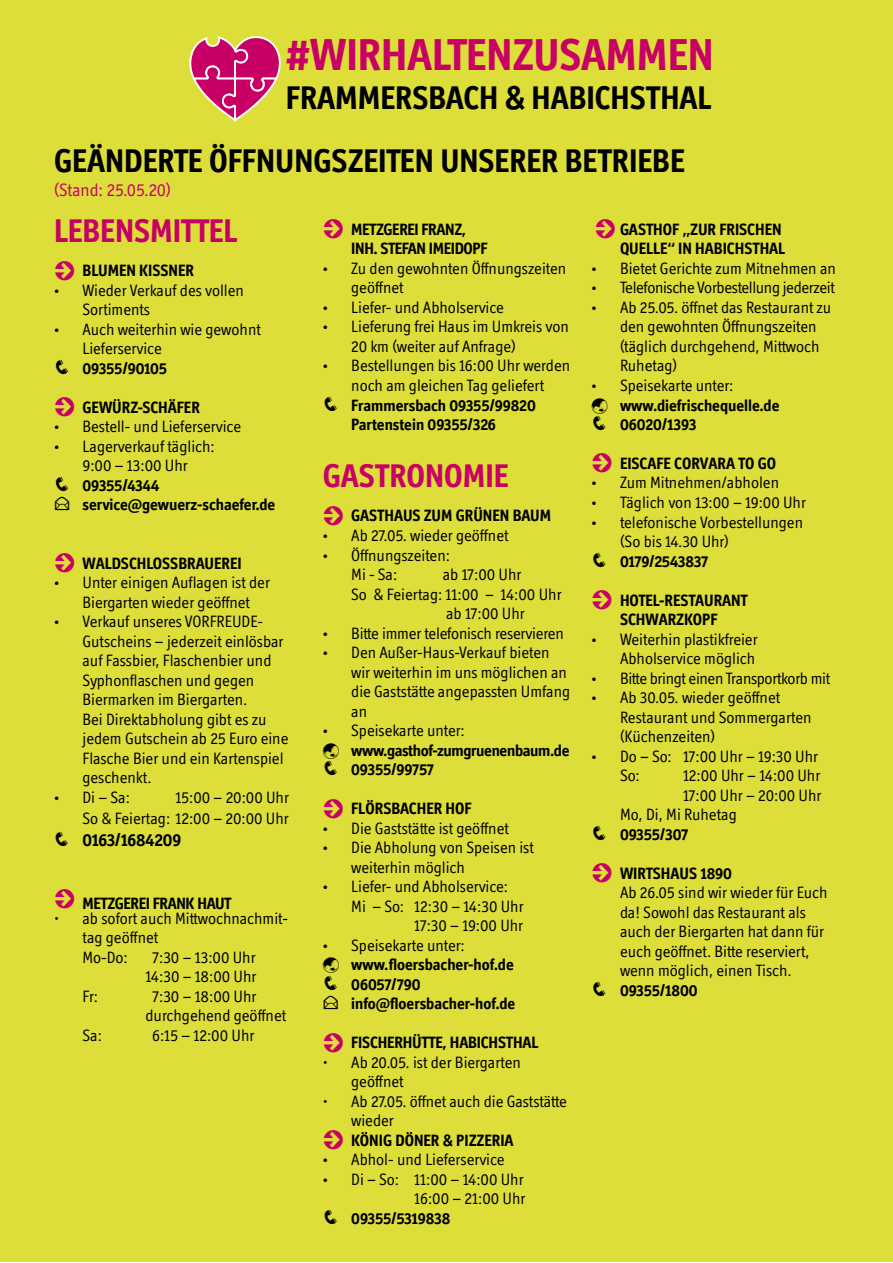
<style>
.page{position:relative;width:893px;height:1263px;background:#fff}
.page>*{position:absolute;margin:0;border:0;box-sizing:border-box;transform-origin:0 0}
.t1{font:700 45px "Officina Display ITC Std";color:#c80065}
.t2{font:700 33px "Officina Display ITC Std";color:#000}
.t3{font:700 33px "Officina Display ITC Std";color:#c80065}
.t4{font:18px "Officina Display ITC Std";letter-spacing:-.005em;color:#c80065}
.t5{font:700 18px "Officina Display ITC Std";letter-spacing:-.01em;color:#000}
.t6{font:16.5px/19.5px "Officina Display ITC Std";color:#000}
.t7{font:700 16.5px/19.5px "Officina Display ITC Std";color:#000}
.t8{font:700 16.5px/19.5px "Officina Display ITC Std";letter-spacing:-.02em;color:#000}
.t9{font:16.5px "Officina Display ITC Std";letter-spacing:-.02em;color:#000}
.s1{font-weight:400;font-size:30px;color:#c80065}
.s2{font-weight:700}
.s3{font-weight:400}
.s4{font-size:30px;color:#c80065}
</style>
<div class="page">
<div style="left:0;top:0;width:893px;height:1262px;background:#ddde3a"></div>
<svg style="left:189px;top:36px;width:92px;height:86px"></svg>
<h1 class="t1" style="left:286px;top:29px;width:429px">#WIRHALTENZUSAMMEN</h1>
<h2 class="t2" style="left:286px;top:79px;width:428px">FRAMMERSBACH &amp; HABICHSTHAL</h2>
<h2 class="t2" style="left:54px;top:142px;width:632px">GEÄNDERTE ÖFFNUNGSZEITEN UNSERER BETRIEBE</h2>
<p class="t4" style="left:54px;top:180px;width:118px">(Stand: 25.05.20)</p>
<h2 class="t3" style="left:54px;top:211px;width:186px">LEBENSMITTEL</h2>
<p class="t7" style="left:54px;top:261px;width:141px"><span class="s1">•</span> BLUMEN KISSNER</p>
<p class="t6" style="left:82px;top:280px;width:163px;text-indent:-28px"><span class="s2">•</span> Wieder Verkauf des vollen<br>Sortiments</p>
<p class="t6" style="left:82px;top:319px;width:180px;text-indent:-28px"><span class="s2">•</span> Auch weiterhin wie gewohnt<br>Lieferservice</p>
<p class="t7" style="left:54px;top:358px;width:115px">❑ 09355/90105</p>
<p class="t7" style="left:54px;top:397px;width:147px"><span class="s1">•</span> GEWÜRZ-SCHÄFER</p>
<p class="t6" style="left:54px;top:416px;width:189px"><span class="s2">•</span> Bestell- und Lieferservice</p>
<p class="t6" style="left:54px;top:436px;width:162px;text-align:center"><span class="s2">•</span> Lagerverkauf täglich:<br>9:00 – 13:00 Uhr</p>
<p class="t7" style="left:82px;top:475px;width:194px;text-indent:-28px">❑ 09355/4344 service@gewuerz-schaefer.de</p>
<p class="t7" style="left:54px;top:553px;width:189px"><span class="s1">•</span> WALDSCHLOSSBRAUEREI</p>
<p class="t6" style="left:54px;top:572px;width:217px;text-align:center"><span class="s2">•</span> Unter einigen Auflagen ist der<br>Biergarten wieder geöffnet</p>
<p class="t6" style="left:82px;top:611px;width:207px;text-indent:-28px"><span class="s2">•</span> Verkauf unseres VORFREUDE-<br>Gutscheins – jederzeit einlösbar auf Fassbier, Flaschenbier und<br>Syphonflaschen und gegen<br>Biermarken im Biergarten.<br>Bei Direktabholung gibt es zu jedem Gutschein ab 25 Euro eine<br>Flasche Bier und ein Kartenspiel geschenkt.</p>
<p class="t6" style="left:54px;top:787px;width:77px"><span class="s2">•</span> Di – Sa:</p>
<p class="t6" style="left:82px;top:786px;width:208px;line-height:21.6px;text-align:right">15:00 – 20:00 Uhr<br>So &amp; Feiertag: 12:00 – 20:00 Uhr</p>
<p class="t5" style="left:54px;top:829px;width:129px">❑ 0163/1684209</p>
<p class="t8" style="left:54px;top:893px;width:179px"><span class="s1">•</span> METZGEREI FRANK HAUT</p>
<p class="t6" style="left:82px;top:908px;width:207px;text-indent:-28px">• ab sofort auch Mittwochnachmit&shy;tag geöffnet<br>Mo-Do:</p>
<p class="t6" style="left:145px;top:947px;width:113px;text-align:center">7:30 – 13:00 Uhr<br>14:30 – 18:00 Uhr</p>
<p class="t6" style="left:82px;top:986px;width:17px">Fr:</p>
<p class="t6" style="left:145px;top:986px;width:142px;text-indent:7px">7:30 – 18:00 Uhr durchgehend geöffnet</p>
<p class="t6" style="left:82px;top:1025px;width:21px">Sa:</p>
<p class="t6" style="left:152px;top:1025px;width:104px">6:15 – 12:00 Uhr</p>
<p class="t8" style="left:351px;top:219px;width:138px;text-indent:-28px"><span class="s1">•</span> METZGEREI FRANZ,<br>INH. STEFAN IMEIDOPF</p>
<p class="t6" style="left:351px;top:258px;width:216px;text-indent:-28px"><span class="s2">•</span> Zu den gewohnten Öffnungszeiten geöffnet</p>
<p class="t6" style="left:323px;top:297px;width:183px"><span class="s2">•</span> Liefer- und Abholservice</p>
<p class="t6" style="left:351px;top:317px;width:219px;text-indent:-28px"><span class="s2">•</span> Lieferung frei Haus im Umkreis von<br>20 km (weiter auf Anfrage)</p>
<p class="t6" style="left:323px;top:356px;width:249px;text-align:center"><span class="s2">•</span> Bestellungen bis 16:00 Uhr werden noch am gleichen Tag geliefert</p>
<p class="t7" style="left:351px;top:395px;width:186px;text-indent:-28px">❑ Frammersbach 09355/99820<br>Partenstein 09355/326</p>
<h2 class="t3" style="left:323px;top:457px;width:187px">GASTRONOMIE</h2>
<p class="t7" style="left:323px;top:506px;width:230px"><span class="s1">•</span> GASTHAUS ZUM GRÜNEN BAUM</p>
<p class="t6" style="left:323px;top:525px;width:187px"><span class="s2">•</span> Ab 27.05. wieder geöffnet</p>
<p class="t6" style="left:351px;top:545px;width:100px;text-indent:-28px"><span class="s2">•</span> Öffnungszeiten:<br>Mi - Sa:</p>
<p class="t6" style="left:443px;top:564px;width:80px">ab 17:00 Uhr</p>
<p class="t6" style="left:351px;top:584px;width:212px">So &amp; Feiertag: 11:00 – 14:00 Uhr</p>
<p class="t6" style="left:446px;top:603px;width:80px">ab 17:00 Uhr</p>
<p class="t6" style="left:323px;top:623px;width:243px"><span class="s2">•</span> Bitte immer telefonisch reservieren</p>
<p class="t6" style="left:351px;top:642px;width:220px;text-indent:-28px"><span class="s2">•</span> Den Außer-Haus-Verkauf bieten wir weiterhin im uns möglichen an die Gaststätte angepassten Umfang an</p>
<p class="t8" style="left:351px;top:721px;width:220px;text-indent:-28px">• <span class="s3">Speisekarte unter: </span>www.gasthof-zumgruenenbaum.de</p>
<p class="t7" style="left:323px;top:760px;width:113px">❑ 09355/99757</p>
<p class="t7" style="left:323px;top:798px;width:151px"><span class="s1">•</span> FLÖRSBACHER HOF</p>
<p class="t6" style="left:323px;top:818px;width:188px"><span class="s2">•</span> Die Gaststätte ist geöffnet</p>
<p class="t6" style="left:351px;top:837px;width:184px;text-indent:-28px"><span class="s2">•</span> Die Abholung von Speisen ist weiterhin möglich</p>
<p class="t6" style="left:323px;top:876px;width:187px"><span class="s2">•</span> Liefer- und Abholservice:</p>
<p class="t6" style="left:351px;top:896px;width:174px">Mi – So: 12:30 – 14:30 Uhr</p>
<p class="t6" style="left:414px;top:915px;width:110px">17:30 – 19:00 Uhr</p>
<p class="t7" style="left:351px;top:935px;width:164px;text-indent:-28px">• <span class="s3">Speisekarte unter: </span>www.floersbacher-hof.de</p>
<p class="t7" style="left:351px;top:974px;width:166px;text-indent:-28px">❑ 06057/790 info@floersbacher-hof.de</p>
<p class="t7" style="left:323px;top:1032px;width:217px"><span class="s1">•</span> FISCHERHÜTTE, HABICHSTHAL</p>
<p class="t6" style="left:351px;top:1052px;width:171px;text-indent:-28px">• Ab 20.05. ist der Biergarten geöffnet</p>
<p class="t6" style="left:351px;top:1091px;width:217px;text-indent:-28px">• Ab 27.05. öffnet auch die Gaststätte wieder</p>
<p class="t7" style="left:323px;top:1130px;width:192px"><span class="s1">•</span> KÖNIG DÖNER &amp; PIZZERIA</p>
<p class="t6" style="left:323px;top:1149px;width:183px"><span class="s2">•</span> Abhol- und Lieferservice</p>
<p class="t6" style="left:323px;top:1169px;width:204px;text-align:right"><span class="s2">•</span> Di – So: 11:00 – 14:00 Uhr<br>16:00 – 21:00 Uhr</p>
<p class="t7" style="left:323px;top:1208px;width:129px">❑ 09355/5319838</p>
<p class="t7" style="left:595px;top:219px;width:192px;text-align:right"><span class="s1">•</span> GASTHOF „ZUR FRISCHEN<br>QUELLE“ IN HABICHSTHAL</p>
<p class="t6" style="left:591px;top:258px;width:246px"><span class="s2">•</span> Bietet Gerichte zum Mitnehmen an</p>
<p class="t9" style="left:591px;top:278px;width:245px"><span class="s2">•</span> Telefonische Vorbestellung jederzeit</p>
<p class="t6" style="left:620px;top:297px;width:213px;text-indent:-28px"><span class="s2">•</span> Ab 25.05. öffnet das Restaurant zu den gewohnten Öffnungszeiten (täglich durchgehend, Mittwoch<br>Ruhetag)</p>
<p class="t7" style="left:620px;top:376px;width:161px;text-indent:-28px">• <span class="s3">Speisekarte unter: </span>www.diefrischequelle.de</p>
<p class="t7" style="left:591px;top:415px;width:106px">❑ 06020/1393</p>
<p class="t7" style="left:591px;top:453px;width:186px"><span class="s1">•</span> EISCAFE CORVARA TO GO</p>
<p class="t6" style="left:591px;top:473px;width:189px"><span class="s2">•</span> Zum Mitnehmen/abholen</p>
<p class="t6" style="left:591px;top:492px;width:216px"><span class="s2">•</span> Täglich von 13:00 – 19:00 Uhr</p>
<p class="t6" style="left:620px;top:512px;width:185px;text-indent:-28px"><span class="s2">•</span> telefonische Vorbestellungen (So bis 14.30 Uhr)</p>
<p class="t8" style="left:591px;top:551px;width:118px">❑ 0179/2543837</p>
<p class="t7" style="left:591px;top:590px;width:158px;text-align:center"><span class="s1">•</span> HOTEL-RESTAURANT<br>SCHWARZKOPF</p>
<p class="t6" style="left:591px;top:629px;width:168px;text-align:right"><span class="s2">•</span> Weiterhin plastikfreier<br>Abholservice möglich</p>
<p class="t9" style="left:591px;top:668px;width:240px"><span class="s2">•</span> Bitte bringt einen Transportkorb mit</p>
<p class="t6" style="left:620px;top:687px;width:193px;text-indent:-28px"><span class="s2">•</span> Ab 30.05. wieder geöffnet<br>Restaurant und Sommergarten (Küchenzeiten)</p>
<p class="t6" style="left:620px;top:746px;width:200px;text-indent:-28px"><span class="s2">•</span> Do – So: 17:00 Uhr – 19:30 Uhr<br>So:</p>
<p class="t6" style="left:683px;top:765px;width:139px">12:00 Uhr – 14:00 Uhr</p>
<p class="t6" style="left:683px;top:785px;width:140px">17:00 Uhr – 20:00 Uhr</p>
<p class="t6" style="left:620px;top:804px;width:118px">Mo, Di, Mi Ruhetag</p>
<p class="t7" style="left:591px;top:824px;width:98px">❑ 09355/307</p>
<p class="t6" style="left:620px;top:863px;width:209px;text-indent:-28px"><span class="s4">•</span> <span class="s2">WIRTSHAUS 1890<br></span>Ab 26.05 sind wir wieder für Euch da! Sowohl das Restaurant als auch der Biergarten hat dann für euch geöffnet. Bitte reserviert, wenn möglich, einen Tisch.</p>
<p class="t7" style="left:591px;top:980px;width:108px">❑ 09355/1800</p>
</div>
